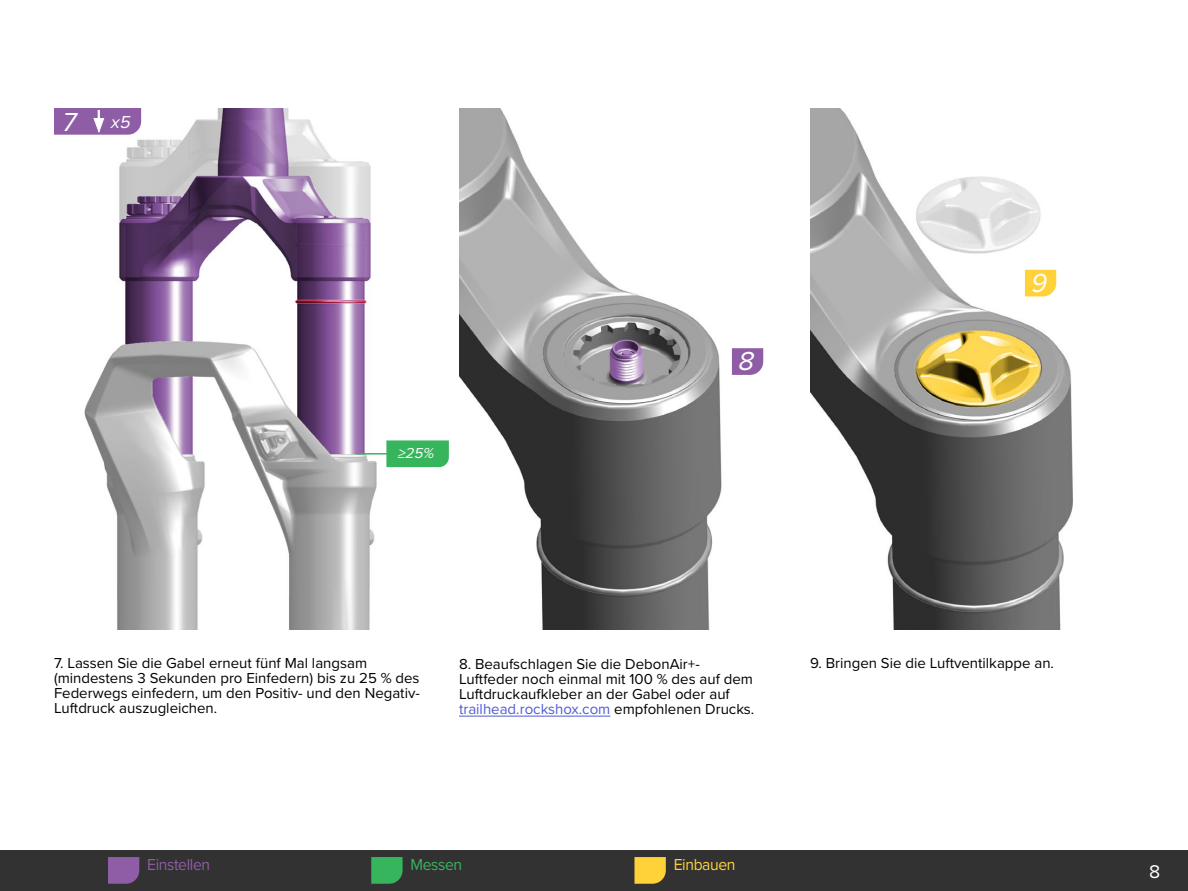
<style>
.page{position:relative;width:1188px;height:891px;background:#fff}
.page>*{position:absolute;margin:0;border:0;box-sizing:border-box;transform-origin:0 0}
.t1{font:italic 27px "Proxima Nova";color:#fff}
.t2{font:19.2px "Proxima Nova";color:#fff}
.t3{font:italic 18px "Proxima Nova";color:#fff}
.t4{font:16.5px "Proxima Nova";letter-spacing:-.025em;color:#8f5ca6;scale:.95 1}
.t5{font:16.5px "Proxima Nova";letter-spacing:-.025em;color:#ffd239;scale:.95 1}
.t6{font:16.5px "Proxima Nova";letter-spacing:-.025em;color:#37b55c;scale:.95 1}
.t7{font:15px/15px "Proxima Nova";color:#000;text-align:justify}
.t8{font:italic 15px "Proxima Nova";color:#fff}
.s1{color:#4f5cd6}
</style>
<div class="page">
<div style="left:0;top:850px;width:1188px;height:41px;background:#323232"></div>
<hr style="left:459px;top:716px;width:151px;height:1px;background:#4f5cd6">
<svg style="left:108px;top:857px;width:31px;height:27px"></svg>
<svg style="left:371px;top:857px;width:32px;height:27px"></svg>
<svg style="left:634px;top:857px;width:32px;height:27px"></svg>
<img style="left:84px;top:108px;width:348px;height:522px">
<svg style="left:54px;top:108px;width:87px;height:27px"></svg>
<hr style="left:356px;top:453px;width:49px;height:2px;background:#37b55c">
<svg style="left:386px;top:440px;width:63px;height:27px"></svg>
<img style="left:810px;top:108px;width:263px;height:522px">
<svg style="left:1025px;top:270px;width:31px;height:26px"></svg>
<img style="left:459px;top:108px;width:305px;height:522px">
<svg style="left:732px;top:348px;width:31px;height:27px"></svg>
<h1 class="t1" style="left:61px;top:102px;width:23px">7</h1>
<p class="t3" style="left:110px;top:108px;width:26px">x5</p>
<p class="t8" style="left:397px;top:442px;width:42px">≥25%</p>
<h1 class="t1" style="left:737px;top:341px;width:25px">8</h1>
<h1 class="t1" style="left:1030px;top:263px;width:26px">9</h1>
<p class="t7" style="left:54px;top:655px;width:315px">7. Lassen Sie die Gabel erneut fünf Mal langsam</p>
<p class="t7" style="left:810px;top:655px;width:246px">9. Bringen Sie die Luftventilkappe an.</p>
<p class="t7" style="left:54px;top:670px;width:367px">(mindestens 3 Sekunden pro Einfedern) bis zu 25 % des Federwegs einfedern, um den Positiv- und den Negativ-Luftdruck auszugleichen.</p>
<p class="t7" style="left:459px;top:656px;width:297px;text-align:left">8. Beaufschlagen Sie die DebonAir+- Luftfeder noch einmal mit 100 % des auf dem Luftdruckaufkleber an der Gabel oder auf <span class="s1">trailhead.rockshox.com</span> empfohlenen Drucks.</p>
<p class="t4" style="left:147px;top:852px;width:68px">Einstellen</p>
<p class="t6" style="left:411px;top:852px;width:56px">Messen</p>
<p class="t5" style="left:674px;top:852px;width:66px">Einbauen</p>
<p class="t2" style="left:1149px;top:857px;width:13px">8</p>
</div>
